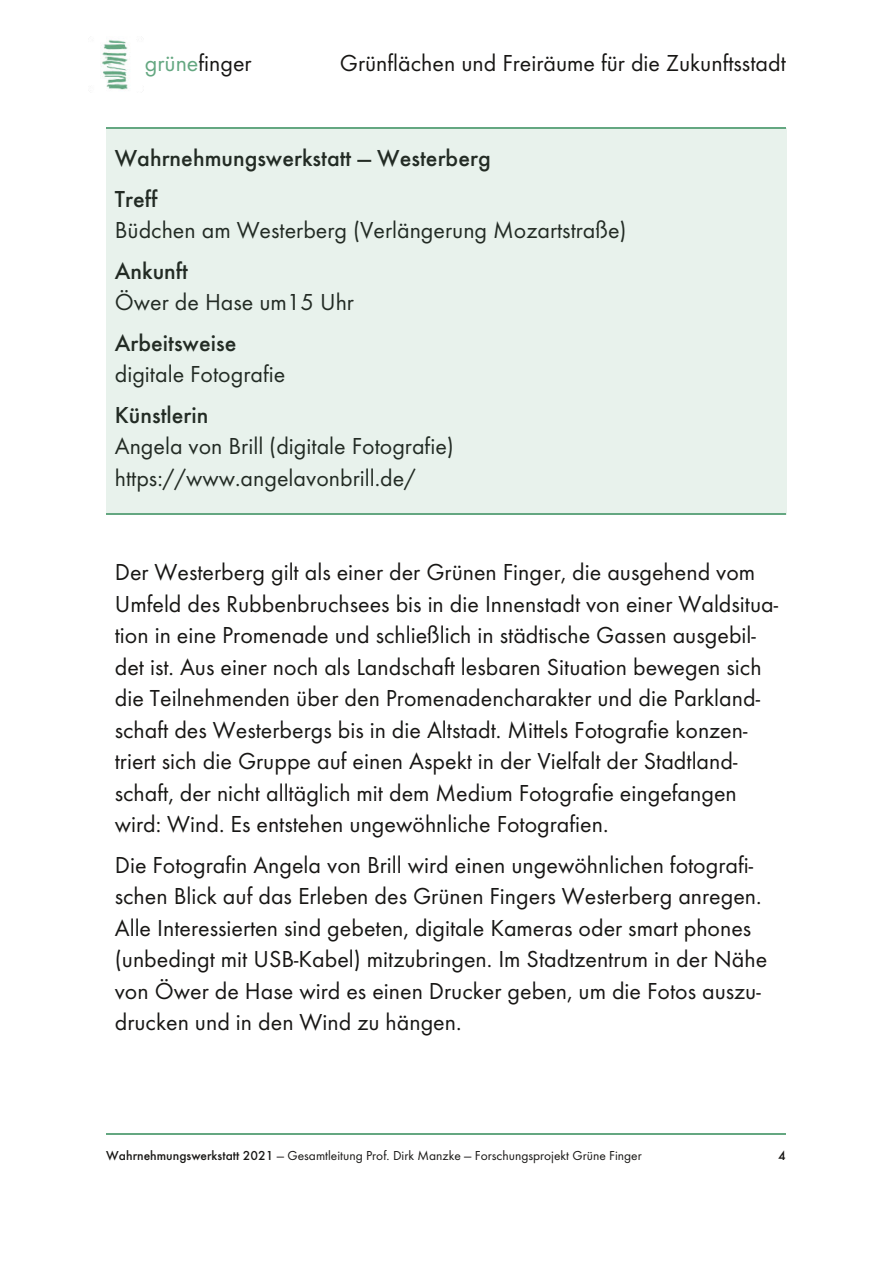
<style>
.page{position:relative;width:893px;height:1263px;background:#fff}
.page>*{position:absolute;margin:0;border:0;box-sizing:border-box;transform-origin:0 0}
.t1{font:24px/31.5px "Futura T";color:#181715}
.t2{font:500 24px/40.5px "Futura T";color:#181715}
.t3{font:13.5px "Futura T";color:#181715}
.t4{font:500 13.5px "Futura T";color:#181715}
.s1{color:#64a781}
.s2{font-weight:500}
</style>
<div class="page">
<img style="left:102px;top:40px;width:28px;height:50px">
<hr style="left:106px;top:128px;width:680px;height:1px;background:#64a781">
<hr style="left:106px;top:1133px;width:680px;height:2px;background:#64a781">
<div style="left:106px;top:129px;width:681px;height:386px;background:#e8f2ec"></div>
<hr style="left:106px;top:514px;width:680px;height:1px;background:#64a781">
<p class="t1" style="left:145px;top:50px;width:108px"><span class="s1">grüne</span>finger</p>
<p class="t1" style="left:340px;top:50px;width:447px">Grünflächen und Freiräume für die Zukunftsstadt</p>
<p class="t2" style="left:115px;top:141px;width:377px">Wahrnehmungswerkstatt — Westerberg<br>Treff</p>
<p class="t1" style="left:115px;top:217px;width:513px">Büdchen am Westerberg (Verlängerung Mozartstraße)</p>
<p class="t2" style="left:115px;top:253px;width:75px">Ankunft</p>
<p class="t1" style="left:115px;top:289px;width:241px">Öwer de Hase um15 Uhr</p>
<p class="t2" style="left:115px;top:325px;width:123px">Arbeitsweise</p>
<p class="t1" style="left:115px;top:361px;width:172px">digitale Fotografie</p>
<p class="t2" style="left:115px;top:397px;width:95px">Künstlerin</p>
<p class="t1" style="left:115px;top:433px;width:341px">Angela von Brill (digitale Fotografie) https://www.angelavonbrill.de/</p>
<p class="t1" style="left:115px;top:559px;width:665px">Der Westerberg gilt als einer der Grünen Finger, die ausgehend vom Umfeld des Rubbenbruchsees bis in die Innenstadt von einer Waldsitua&shy;tion in eine Promenade und schließlich in städtische Gassen ausgebil&shy;det ist. Aus einer noch als Landschaft lesbaren Situation bewegen sich die Teilnehmenden über den Promenadencharakter und die Parkland&shy;schaft des Westerbergs bis in die Altstadt. Mittels Fotografie konzen&shy;triert sich die Gruppe auf einen Aspekt in der Vielfalt der Stadtland&shy;schaft, der nicht alltäglich mit dem Medium Fotografie eingefangen wird: Wind. Es entstehen ungewöhnliche Fotografien.</p>
<p class="t1" style="left:115px;top:852px;width:654px">Die Fotografin Angela von Brill wird einen ungewöhnlichen fotografi&shy;schen Blick auf das Erleben des Grünen Fingers Westerberg anregen.<br>Alle Interessierten sind gebeten, digitale Kameras oder smart phones (unbedingt mit USB-Kabel) mitzubringen. Im Stadtzentrum in der Nähe von Öwer de Hase wird es einen Drucker geben, um die Fotos auszu&shy;drucken und in den Wind zu hängen.</p>
<p class="t3" style="left:106px;top:1150px;width:537px"><span class="s2">Wahrnehmungswerkstatt 2021</span> — Gesamtleitung Prof. Dirk Manzke — Forschungsprojekt Grüne Finger</p>
<p class="t4" style="left:778px;top:1150px;width:9px">4</p>
</div>
